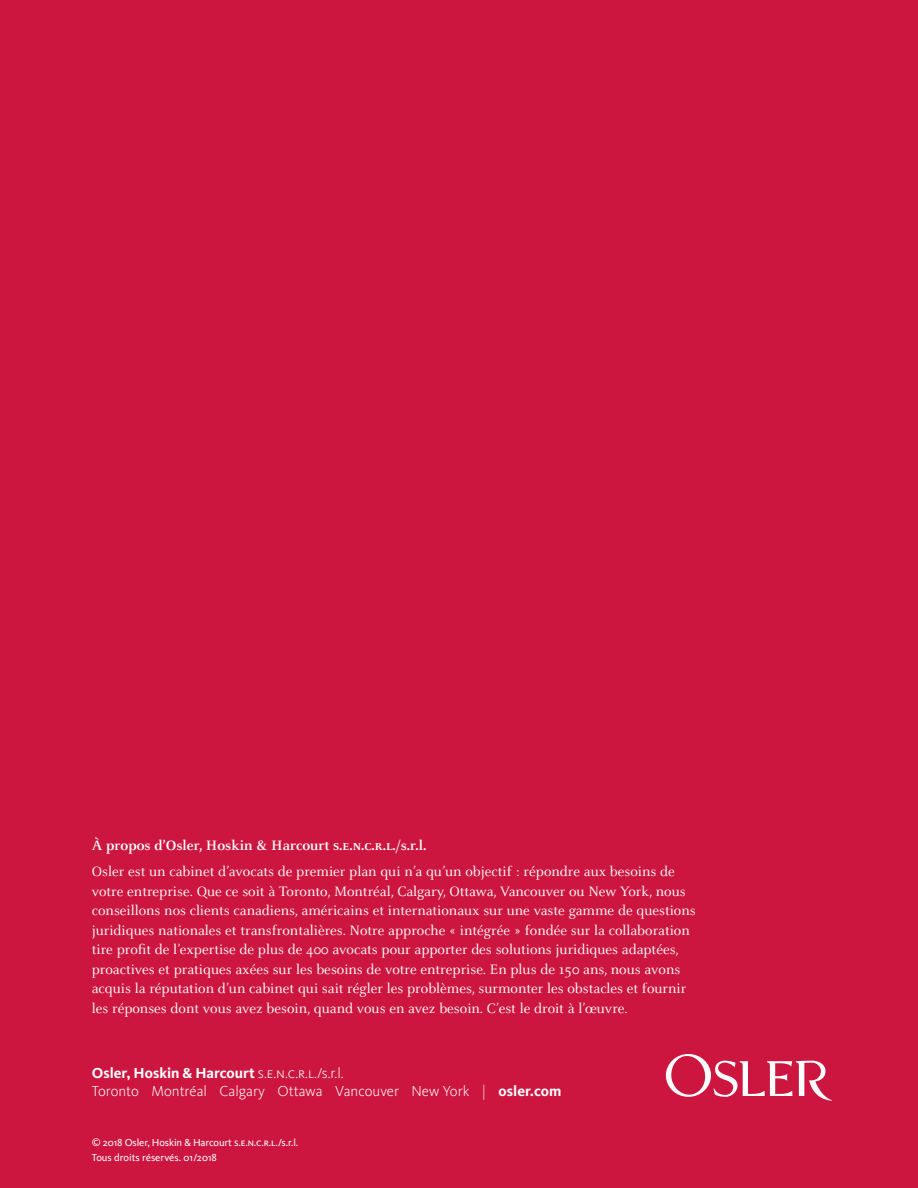
<style>
.page{position:relative;width:918px;height:1188px;background:#cd163f}
.page>*{position:absolute;margin:0;border:0;box-sizing:border-box;transform-origin:0 0}
.t1{font:15px/19.5px "Celeste OT";color:#fff}
.t2{font:300 15px/18px "Kievit Pro";color:#fff}
.t3{font:700 15px "Celeste OT";color:#fff}
.t4{font:10.5px/15.3px "Kievit Pro";letter-spacing:-.01em;color:#fff}
.s1{font-weight:700}
</style>
<div class="page">
<svg style="left:666px;top:1054px;width:166px;height:47px"></svg>
<p class="t3" style="left:92px;top:837px;width:336px">À propos d’Osler, Hoskin &amp; Harcourt s.e.n.c.r.l./s.r.l.</p>
<p class="t1" style="left:92px;top:862px;width:605px">Osler est un cabinet d’avocats de premier plan qui n’a qu’un objectif : répondre aux besoins de votre entreprise. Que ce soit à Toronto, Montréal, Calgary, Ottawa, Vancouver ou New York, nous conseillons nos clients canadiens, américains et internationaux sur une vaste gamme de questions juridiques nationales et transfrontalières. Notre approche « intégrée » fondée sur la collaboration tire profit de l’expertise de plus de 400 avocats pour apporter des solutions juridiques adaptées, proactives et pratiques axées sur les besoins de votre entreprise. En plus de 150 ans, nous avons acquis la réputation d’un cabinet qui sait régler les problèmes, surmonter les obstacles et fournir les réponses dont vous avez besoin, quand vous en avez besoin. C’est le droit à l’œuvre.</p>
<p class="t2" style="left:92px;top:1064px;width:471px"><span class="s1">Osler, Hoskin &amp; Harcourt</span> s.e.n.c.r.l./s.r.l.<br>Toronto Montréal Calgary Ottawa Vancouver New York | <span class="s1">osler.com</span></p>
<p class="t4" style="left:92px;top:1134px;width:208px">© 2018 Osler, Hoskin &amp; Harcourt s.e.n.c.r.l./s.r.l.<br>Tous droits réservés. 01/2018</p>
</div>
